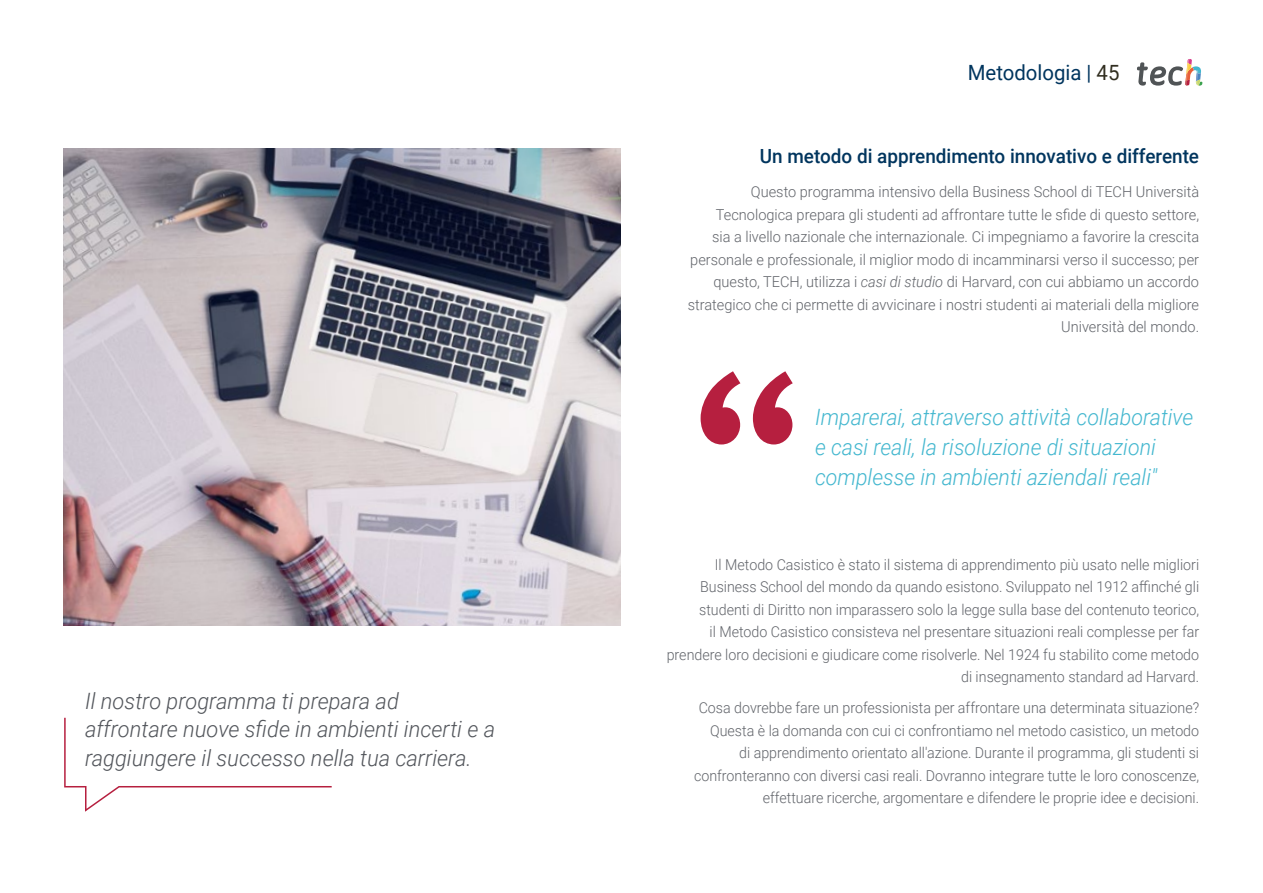
<style>
.page{position:relative;width:1263px;height:893px;background:#fff}
.page>*{position:absolute;margin:0;border:0;box-sizing:border-box;transform-origin:0 0}
.t1{font:italic 300 22.5px/30px "Roboto";color:#43b7cf;scale:.95 1}
.t2{font:italic 300 22.5px/28.5px "Roboto";color:#52555b}
.t3{font:21px "Roboto";color:#00355e}
.t4{font:500 19.5px "Roboto";color:#00355e}
.t5{font:300 15px/22.5px "Roboto";color:#61646a;text-align:right;scale:.95 1}
.t6{font:300 15px/22.5px "Roboto";color:#61646a;text-align:right}
.s1{color:#312e20}
.s2{font-style:italic}
</style>
<div class="page">
<svg style="left:1137px;top:59px;width:65px;height:27px"></svg>
<img style="left:64px;top:149px;width:557px;height:477px">
<svg style="left:64px;top:717px;width:268px;height:95px"></svg>
<svg style="left:701px;top:371px;width:92px;height:73px"></svg>
<h1 class="t2" style="left:85px;top:686px;width:412px">Il nostro programma ti prepara ad affrontare nuove sfide in ambienti incerti e a raggiungere il successo nella tua carriera.</h1>
<h2 class="t3" style="left:968px;top:57px;width:153px">Metodologia | <span class="s1">45</span></h2>
<h3 class="t4" style="left:760px;top:143px;width:441px">Un metodo di apprendimento innovativo e differente</h3>
<p class="t6" style="left:688px;top:180px;width:513px">Questo programma intensivo della Business School di TECH Università Tecnologica prepara gli studenti ad affrontare tutte le sfide di questo settore,<br>sia a livello nazionale che internazionale. Ci impegniamo a favorire la crescita personale e professionale, il miglior modo di incamminarsi verso il successo; per questo, TECH, utilizza i <span class="s2">casi di studio</span> di Harvard, con cui abbiamo un accordo strategico che ci permette di avvicinare i nostri studenti ai materiali della migliore Università del mondo.</p>
<h1 class="t1" style="left:815px;top:401px;width:400px">Imparerai, attraverso attività collaborative e casi reali, la risoluzione di situazioni complesse in ambienti aziendali reali"</h1>
<p class="t5" style="left:667px;top:553px;width:562px">Il Metodo Casistico è stato il sistema di apprendimento più usato nelle migliori Business School del mondo da quando esistono. Sviluppato nel 1912 affinché gli studenti di Diritto non imparassero solo la legge sulla base del contenuto teorico,<br>il Metodo Casistico consisteva nel presentare situazioni reali complesse per far prendere loro decisioni e giudicare come risolverle. Nel 1924 fu stabilito come metodo di insegnamento standard ad Harvard.</p>
<p class="t5" style="left:694px;top:696px;width:533px">Cosa dovrebbe fare un professionista per affrontare una determinata situazione?<br>Questa è la domanda con cui ci confrontiamo nel metodo casistico, un metodo<br>di apprendimento orientato all'azione. Durante il programma, gli studenti si confronteranno con diversi casi reali. Dovranno integrare tutte le loro conoscenze, effettuare ricerche, argomentare e difendere le proprie idee e decisioni.</p>
</div>
